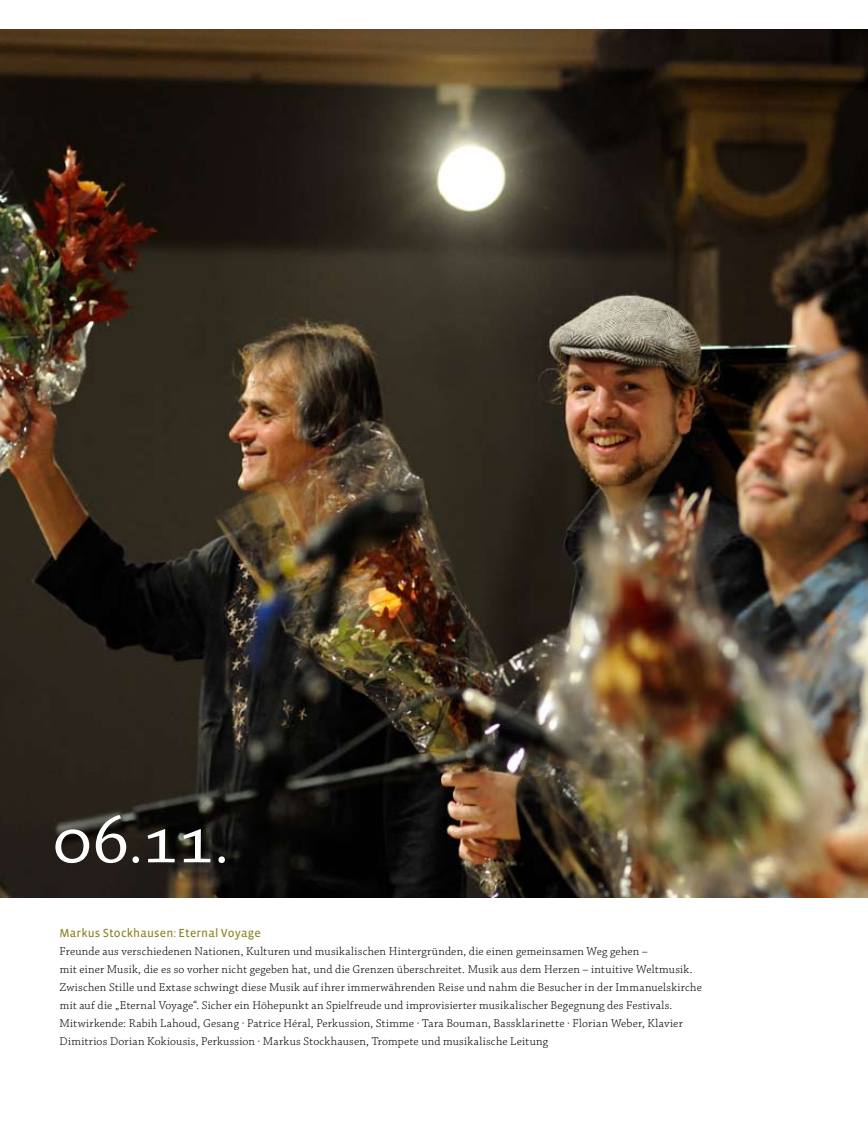
<style>
.page{position:relative;width:868px;height:1127px;background:#fff}
.page>*{position:absolute;margin:0;border:0;box-sizing:border-box;transform-origin:0 0}
.t1{font:75px "Chaparral Pro";color:#fff}
.t2{font:300 12px/18px "Chaparral Pro";letter-spacing:.02em;color:#000}
.t3{font:12px "Vista Sans Reg";letter-spacing:.015em;color:#89811d}
</style>
<div class="page">
<img style="left:0;top:30px;width:867px;height:867px">
<h1 class="t1" style="left:52px;top:797px;width:179px">06.11.</h1>
<p class="t3" style="left:59px;top:926px;width:202px">Markus Stockhausen: Eternal Voyage</p>
<p class="t2" style="left:59px;top:942px;width:643px">Freunde aus verschiedenen Nationen, Kulturen und musikalischen Hintergründen, die einen gemeinsamen Weg gehen –<br>mit einer Musik, die es so vorher nicht gegeben hat, und die Grenzen überschreitet. Musik aus dem Herzen – intuitive Weltmusik.<br>Zwischen Stille und Extase schwingt diese Musik auf ihrer immerwährenden Reise und nahm die Besucher in der Immanuelskirche mit auf die „Eternal Voyage“. Sicher ein Höhepunkt an Spielfreude und improvisierter musikalischer Begegnung des Festivals.<br>Mitwirkende: Rabih Lahoud, Gesang · Patrice Héral, Perkussion, Stimme · Tara Bouman, Bassklarinette · Florian Weber, Klavier Dimitrios Dorian Kokiousis, Perkussion · Markus Stockhausen, Trompete und musikalische Leitung</p>
</div>
